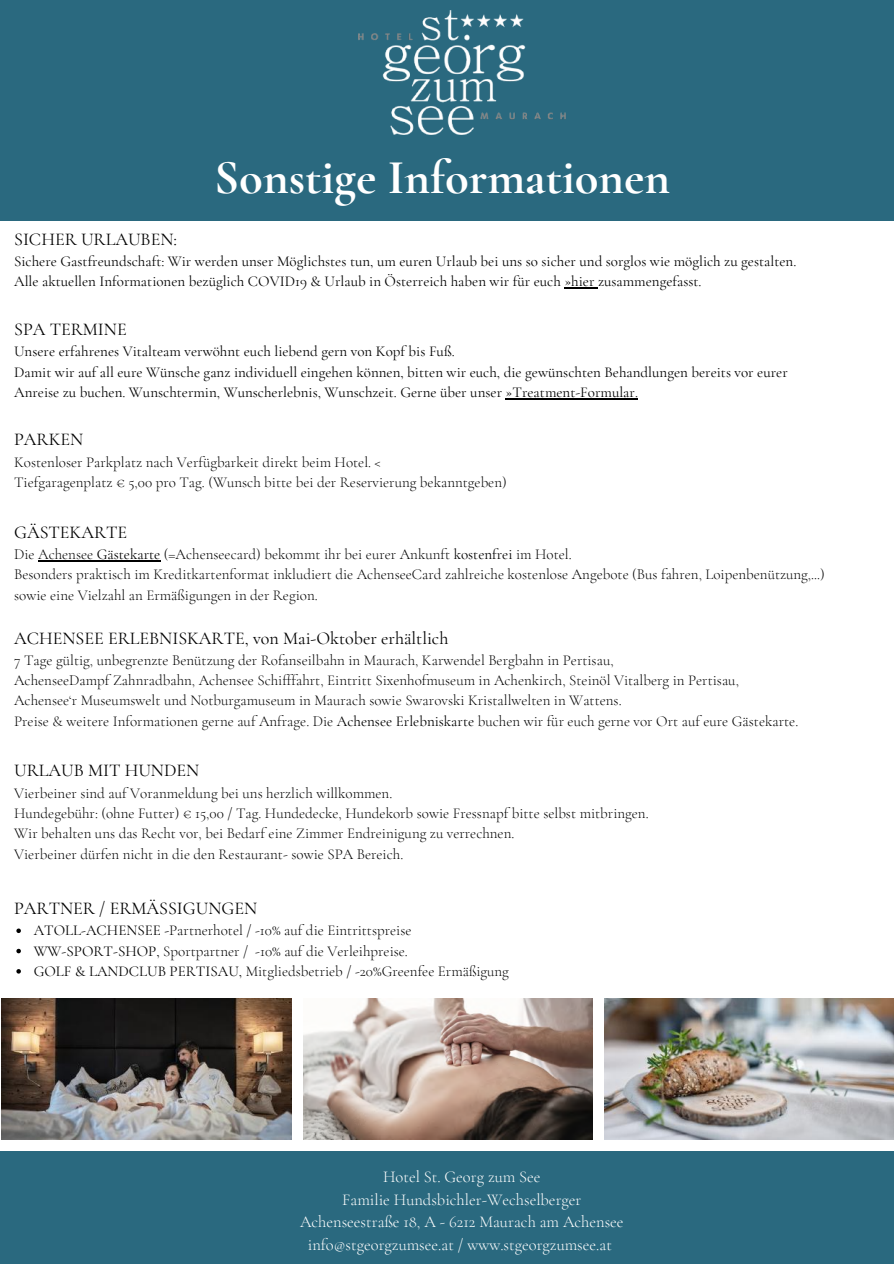
<style>
.page{position:relative;width:894px;height:1264px;background:#fff}
.page>*{position:absolute;margin:0;border:0;box-sizing:border-box;transform-origin:0 0}
.t1{font:700 48.6px "Cormorant Garamond";color:#fff}
.t2{font:18px "Cormorant Garamond";color:#000}
.t3{font:300 16.5px/22.5px "Cormorant Garamond";color:#fff;text-align:center}
.t4{font:300 15px/20.2px "Cormorant Garamond";color:#000}
.t5{font:15px/20.2px "Cormorant Garamond";color:#000}
.s1{font-weight:400}
</style>
<div class="page">
<svg style="left:16px;top:928px;width:5px;height:5px"></svg>
<svg style="left:16px;top:948px;width:5px;height:5px"></svg>
<svg style="left:16px;top:969px;width:5px;height:4px"></svg>
<hr style="left:564px;top:287px;width:33px;height:2px;background:#000">
<hr style="left:505px;top:398px;width:133px;height:1px;background:#000">
<hr style="left:38px;top:560px;width:59px;height:1px;background:#000">
<hr style="left:97px;top:560px;width:63px;height:1px;background:#000">
<div style="left:0;top:1151px;width:893px;height:112px;background:#2a697f"></div>
<img style="left:1px;top:998px;width:291px;height:140px">
<img style="left:303px;top:998px;width:289px;height:140px">
<img style="left:604px;top:998px;width:289px;height:140px">
<div style="left:0;top:0;width:893px;height:221px;background:#2a697f"></div>
<img style="left:358px;top:11px;width:207px;height:124px">
<h1 class="t1" style="left:214px;top:148px;width:457px">Sonstige Informationen</h1>
<p class="t2" style="left:14px;top:228px;width:164px">SICHER URLAUBEN:</p>
<p class="t5" style="left:14px;top:251px;width:783px">Sichere Gastfreundschaft: Wir werden unser Möglichstes tun, um euren Urlaub bei uns so sicher und sorglos wie möglich zu gestalten.<br>Alle aktuellen Informationen bezüglich COVID19 &amp; Urlaub in Österreich haben wir für euch »hier zusammengefasst.</p>
<p class="t2" style="left:14px;top:318px;width:114px">SPA TERMINE</p>
<p class="t5" style="left:14px;top:341px;width:775px">Unsere erfahrenes Vitalteam verwöhnt euch liebend gern von Kopf bis Fuß.<br>Damit wir auf all eure Wünsche ganz individuell eingehen können, bitten wir euch, die gewünschten Behandlungen bereits vor eurer<br>Anreise zu buchen. Wunschtermin, Wunscherlebnis, Wunschzeit. Gerne über unser »Treatment-Formular.</p>
<p class="t2" style="left:14px;top:428px;width:71px">PARKEN</p>
<p class="t4" style="left:14px;top:452px;width:494px">Kostenloser Parkplatz nach Verfügbarkeit direkt beim Hotel. &lt;<br>Tiefgaragenplatz € 5,00 pro Tag. (Wunsch bitte bei der Reservierung bekanntgeben)</p>
<p class="t2" style="left:14px;top:521px;width:115px">GÄSTEKARTE</p>
<p class="t4" style="left:14px;top:544px;width:811px">Die Achensee <span class="s1">Gästekarte</span> (=Achenseecard) bekommt ihr bei eurer Ankunft <span class="s1">kostenfrei</span> im Hotel.<br>Besonders praktisch im Kreditkartenformat inkludiert die AchenseeCard zahlreiche kostenlose Angebote (Bus fahren, Loipenbenützung,...) sowie eine Vielzahl an Ermäßigungen in der Region.</p>
<p class="t2" style="left:14px;top:627px;width:435px">ACHENSEE ERLEBNISKARTE, von Mai-Oktober erhältlich</p>
<p class="t4" style="left:14px;top:650px;width:785px">7 Tage gültig, unbegrenzte Benützung der Rofanseilbahn in Maurach, Karwendel Bergbahn in Pertisau,<br>AchenseeDampf Zahnradbahn, Achensee Schifffahrt, Eintritt Sixenhofmuseum in Achenkirch, Steinöl Vitalberg in Pertisau, Achensee‘r Museumswelt und Notburgamuseum in Maurach sowie Swarovski Kristallwelten in Wattens.<br>Preise &amp; weitere Informationen gerne auf Anfrage. Die <span class="s1">Achensee Erlebniskarte</span> buchen wir für euch gerne vor Ort auf eure Gästekarte.</p>
<p class="t2" style="left:14px;top:759px;width:187px">URLAUB MIT HUNDEN</p>
<p class="t4" style="left:14px;top:783px;width:635px">Vierbeiner sind auf Voranmeldung bei uns herzlich willkommen.<br>Hundegebühr: (ohne Futter) € 15,00 / Tag. Hundedecke, Hundekorb sowie Fressnapf bitte selbst mitbringen.<br>Wir behalten uns das Recht vor, bei Bedarf eine Zimmer Endreinigung zu verrechnen.<br>Vierbeiner dürfen nicht in die den Restaurant- sowie SPA Bereich.</p>
<p class="t2" style="left:14px;top:897px;width:244px">PARTNER / ERMÄSSIGUNGEN</p>
<p class="t4" style="left:34px;top:920px;width:476px"><span class="s1">ATOLL-ACHENSEE -</span>Partnerhotel / -10% auf die Eintrittspreise<br><span class="s1">WW-SPORT-SHOP,</span> Sportpartner / -10% auf die Verleihpreise.<br><span class="s1">GOLF &amp; LANDCLUB PERTISAU,</span> Mitgliedsbetrieb / -20%Greenfee Ermäßigung</p>
<p class="t3" style="left:300px;top:1165px;width:325px">Hotel St. Georg zum See<br>Familie Hundsbichler-Wechselberger Achenseestraße 18, A - 6212 Maurach am Achensee info@stgeorgzumsee.at / www.stgeorgzumsee.at</p>
</div>
